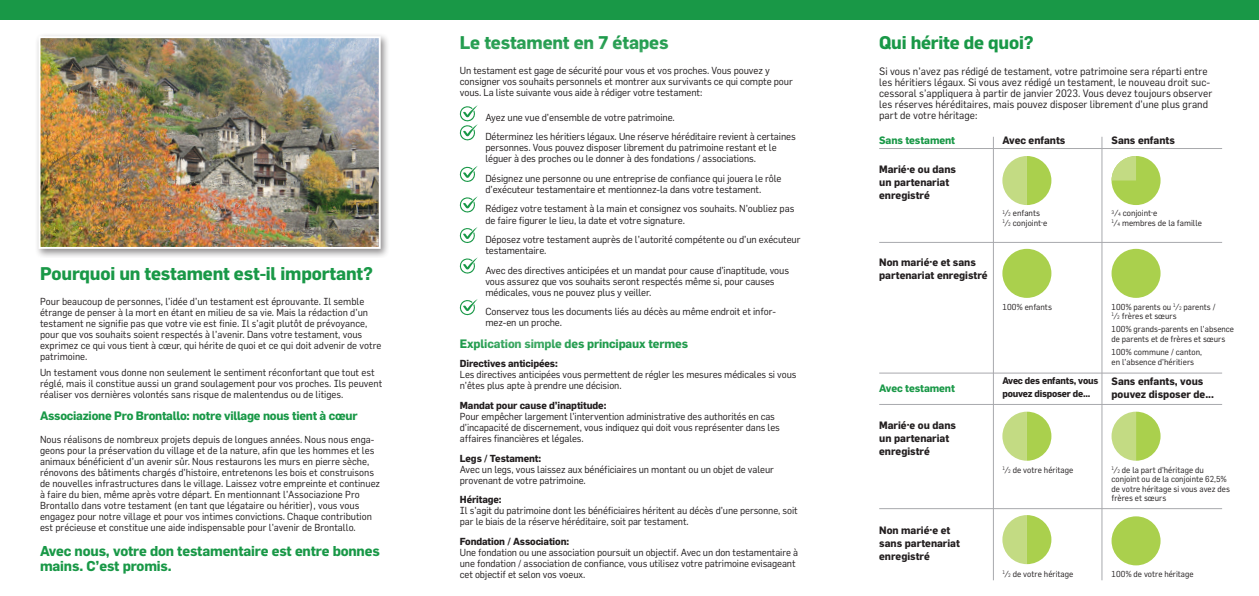
<style>
.page{position:relative;width:1259px;height:596px;background:#fff}
.page>*{position:absolute;margin:0;border:0;box-sizing:border-box;transform-origin:0 0}
.t1{font:700 18px "Flama";letter-spacing:-.01em;color:#199847}
.t2{font:700 14px/15px "Flama";letter-spacing:-.01em;color:#199847}
.t3{font:700 12px "Flama";letter-spacing:-.02em;color:#199847}
.t4{font:10.5px/11px "Flama";color:#231f20}
.t5{font:700 10.5px/13px "Flama";color:#231f20}
.t6{font:700 10.5px "Flama";letter-spacing:-.01em;color:#199847}
.t7{font:10px/11px "Flama";letter-spacing:-.01em;color:#231f20}
.t8{font:700 10px "Flama";letter-spacing:-.01em;color:#231f20}
.t9{font:700 9.5px/13px "Flama";letter-spacing:-.02em;color:#231f20;scale:.96 1}
.t10{font:8.5px/9.5px "Flama";color:#231f20}
.t11{font:8.5px/9.5px "Flama";color:#231f20;scale:.96 1}
.s1{font-size:5px}
</style>
<div class="page">
<div style="left:0;top:0;width:1259px;height:20px;background:#199847"></div>
<div style="left:35px;top:32px;width:355px;height:226px;background:#231f20;opacity:.5"></div>
<img style="left:42px;top:39px;width:336px;height:207px">
<div style="left:39px;top:36px;width:342px;height:213px;border:2px solid #fff"></div>
<div style="left:1111px;top:156px;width:49px;height:49px;background:#aad04d;border-radius:50%"></div>
<svg style="left:1111px;top:156px;width:25px;height:24px"></svg>
<svg style="left:1002px;top:156px;width:49px;height:49px"></svg>
<svg style="left:1002px;top:411px;width:49px;height:49px"></svg>
<svg style="left:1111px;top:411px;width:49px;height:49px"></svg>
<svg style="left:1002px;top:515px;width:49px;height:48px"></svg>
<div style="left:1111px;top:249px;width:49px;height:49px;background:#aad04d;border-radius:50%"></div>
<div style="left:1111px;top:516px;width:49px;height:49px;background:#aad04d;border-radius:50%"></div>
<div style="left:1002px;top:249px;width:49px;height:49px;background:#aad04d;border-radius:50%"></div>
<hr style="left:879px;top:148px;width:343px;height:1px;background:#a8a9ad">
<hr style="left:879px;top:242px;width:343px;height:1px;background:#a8a9ad">
<hr style="left:879px;top:372px;width:343px;height:1px;background:#a8a9ad">
<hr style="left:879px;top:508px;width:343px;height:1px;background:#a8a9ad">
<hr style="left:879px;top:403px;width:343px;height:1px;background:#a8a9ad">
<hr style="left:993px;top:137px;width:1px;height:443px;background:#a8a9ad">
<hr style="left:1101px;top:137px;width:1px;height:443px;background:#a8a9ad">
<svg style="left:459px;top:105px;width:19px;height:36px"></svg>
<svg style="left:459px;top:166px;width:19px;height:16px"></svg>
<svg style="left:459px;top:196px;width:19px;height:17px"></svg>
<svg style="left:459px;top:227px;width:18px;height:16px"></svg>
<svg style="left:459px;top:257px;width:19px;height:17px"></svg>
<svg style="left:459px;top:299px;width:19px;height:17px"></svg>
<h1 class="t1" style="left:40px;top:262px;width:334px">Pourquoi un testament est-il important?</h1>
<p class="t7" style="left:40px;top:296px;width:343px">Pour beaucoup de personnes, l’idée d’un testament est éprouvante. Il semble étrange de penser à la mort en étant en milieu de sa vie. Mais la rédaction d’un testament ne signifie pas que votre vie est finie. Il s’agit plutôt de prévoyance, pour que vos souhaits soient respectés à l’avenir. Dans votre testament, vous exprimez ce qui vous tient à cœur, qui hérite de quoi et ce qui doit advenir de votre patrimoine.</p>
<p class="t7" style="left:40px;top:367px;width:344px">Un testament vous donne non seulement le sentiment réconfortant que tout est réglé, mais il constitue aussi un grand soulagement pour vos proches. Ils peuvent réaliser vos dernières volontés sans risque de malentendus ou de litiges.</p>
<p class="t3" style="left:40px;top:408px;width:319px">Associazione Pro Brontallo: notre village nous tient à cœur</p>
<p class="t7" style="left:40px;top:433px;width:342px">Nous réalisons de nombreux projets depuis de longues années. Nous nous enga&shy;geons pour la préservation du village et de la nature, afin que les hommes et les animaux bénéficient d’un avenir sûr. Nous restaurons les murs en pierre sèche, rénovons des bâtiments chargés d’histoire, entretenons les bois et construisons de nouvelles infrastructures dans le village. Laissez votre empreinte et continuez à faire du bien, même après votre départ. En mentionnant l’Associazione Pro Brontallo dans votre testament (en tant que légataire ou héritier), vous vous engagez pour notre village et pour vos intimes convictions. Chaque contribution est précieuse et constitue une aide indispensable pour l’avenir de Brontallo.</p>
<h2 class="t2" style="left:40px;top:542px;width:341px">Avec nous, votre don testamentaire est entre bonnes mains. C’est promis.</h2>
<h1 class="t1" style="left:460px;top:32px;width:210px">Le testament en 7 étapes</h1>
<p class="t7" style="left:460px;top:65px;width:334px">Un testament est gage de sécurité pour vous et vos proches. Vous pouvez y consigner vos souhaits personnels et montrer aux survivants ce qui compte pour vous. La liste suivante vous aide à rédiger votre testament:</p>
<p class="t7" style="left:485px;top:107px;width:312px;line-height:19.5px">Ayez une vue d’ensemble de votre patrimoine.<br>Déterminez les héritiers légaux. Une réserve héréditaire revient à certaines</p>
<p class="t7" style="left:485px;top:142px;width:293px">personnes. Vous pouvez disposer librement du patrimoine restant et le léguer à des proches ou le donner à des fondations / associations.</p>
<p class="t7" style="left:485px;top:172px;width:298px">Désignez une personne ou une entreprise de confiance qui jouera le rôle d’exécuteur testamentaire et mentionnez-la dans votre testament.</p>
<p class="t7" style="left:485px;top:203px;width:310px">Rédigez votre testament à la main et consignez vos souhaits. N’oubliez pas de faire figurer le lieu, la date et votre signature.</p>
<p class="t7" style="left:485px;top:233px;width:317px">Déposez votre testament auprès de l’autorité compétente ou d’un exécuteur testamentaire.</p>
<p class="t7" style="left:485px;top:264px;width:305px">Avec des directives anticipées et un mandat pour cause d’inaptitude, vous vous assurez que vos souhaits seront respectés même si, pour causes médicales, vous ne pouvez plus y veiller.</p>
<p class="t7" style="left:485px;top:305px;width:292px">Conservez tous les documents liés au décès au même endroit et infor&shy;mez-en un proche.</p>
<p class="t3" style="left:460px;top:336px;width:230px">Explication simple des principaux termes</p>
<p class="t8" style="left:460px;top:357px;width:99px">Directives anticipées:</p>
<p class="t7" style="left:460px;top:369px;width:338px">Les directives anticipées vous permettent de régler les mesures médicales si vous n’êtes plus apte à prendre une décision.</p>
<p class="t8" style="left:460px;top:399px;width:148px">Mandat pour cause d’inaptitude:</p>
<p class="t7" style="left:460px;top:410px;width:321px">Pour empêcher largement l’intervention administrative des authorités en cas d’incapacité de discernement, vous indiquez qui doit vous représenter dans les affaires financières et légales.</p>
<p class="t8" style="left:460px;top:451px;width:83px">Legs / Testament:</p>
<p class="t7" style="left:460px;top:463px;width:315px">Avec un legs, vous laissez aux bénéficiaires un montant ou un objet de valeur provenant de votre patrimoine.</p>
<p class="t8" style="left:460px;top:493px;width:43px">Héritage:</p>
<p class="t7" style="left:460px;top:504px;width:339px">Il s’agit du patrimoine dont les bénéficiaires héritent au décès d’une personne, soit par le biais de la réserve héréditaire, soit par testament.</p>
<p class="t8" style="left:460px;top:534px;width:111px">Fondation / Association:</p>
<p class="t7" style="left:460px;top:546px;width:340px">Une fondation ou une association poursuit un objectif. Avec un don testamentaire à une fondation / association de confiance, vous utilisez votre patrimoine evisageant cet objectif et selon vos voeux.</p>
<h1 class="t1" style="left:879px;top:32px;width:156px">Qui hérite de quoi?</h1>
<p class="t4" style="left:879px;top:65px;width:335px">Si vous n’avez pas rédigé de testament, votre patrimoine sera réparti entre les héritiers légaux. Si vous avez rédigé un testament, le nouveau droit suc&shy;cessoral s’appliquera à partir de janvier 2023. Vous devez toujours observer les réserves héréditaires, mais pouvez disposer librement d’une plus grand part de votre héritage:</p>
<p class="t6" style="left:879px;top:134px;width:77px">Sans testament</p>
<p class="t5" style="left:879px;top:163px;width:78px">Marié·e ou dans un partenariat enregistré</p>
<p class="t5" style="left:879px;top:255px;width:110px">Non marié·e et sans partenariat enregistré</p>
<p class="t6" style="left:879px;top:382px;width:77px">Avec testament</p>
<p class="t5" style="left:879px;top:418px;width:78px">Marié·e ou dans un partenariat enregistré</p>
<p class="t5" style="left:879px;top:522px;width:82px">Non marié·e et sans partenariat enregistré</p>
<p class="t5" style="left:1002px;top:134px;width:65px">Avec enfants</p>
<p class="t5" style="left:1111px;top:134px;width:65px">Sans enfants</p>
<p class="t10" style="left:1002px;top:208px;width:46px"><sup>1</sup>⁄<span class="s1">2</span> enfants<br><sup>1</sup>⁄<span class="s1">2</span> conjoint·e</p>
<p class="t10" style="left:1111px;top:208px;width:92px"><sup>3</sup>⁄<span class="s1">4</span> conjoint·e<br><sup>1</sup>⁄<span class="s1">4</span> membres de la famille</p>
<p class="t10" style="left:1002px;top:301px;width:51px">100% enfants</p>
<p class="t11" style="left:1111px;top:301px;width:110px">100% parents ou <sup>1</sup>⁄<span class="s1">2</span> parents /<br><sup>1</sup>⁄<span class="s1">2</span> frères et sœurs</p>
<p class="t11" style="left:1111px;top:324px;width:129px">100% grands-parents en l’absence de parents et de frères et sœurs</p>
<p class="t10" style="left:1111px;top:347px;width:92px">100% commune / canton, en l’absence d’héritiers</p>
<p class="t9" style="left:1002px;top:374px;width:101px">Avec des enfants, vous pouvez disposer de...</p>
<p class="t5" style="left:1111px;top:374px;width:104px">Sans enfants, vous pouvez disposer de...</p>
<p class="t10" style="left:1002px;top:464px;width:72px"><sup>1</sup>⁄<span class="s1">2</span> de votre héritage</p>
<p class="t10" style="left:1002px;top:568px;width:72px"><sup>1</sup>⁄<span class="s1">2</span> de votre héritage</p>
<p class="t10" style="left:1111px;top:464px;width:120px"><sup>1</sup>⁄<span class="s1">2</span> de la part d’héritage du conjoint ou de la conjointe 62,5% de votre héritage si vous avez des frères et sœurs</p>
<p class="t11" style="left:1111px;top:568px;width:87px">100% de votre héritage</p>
</div>
